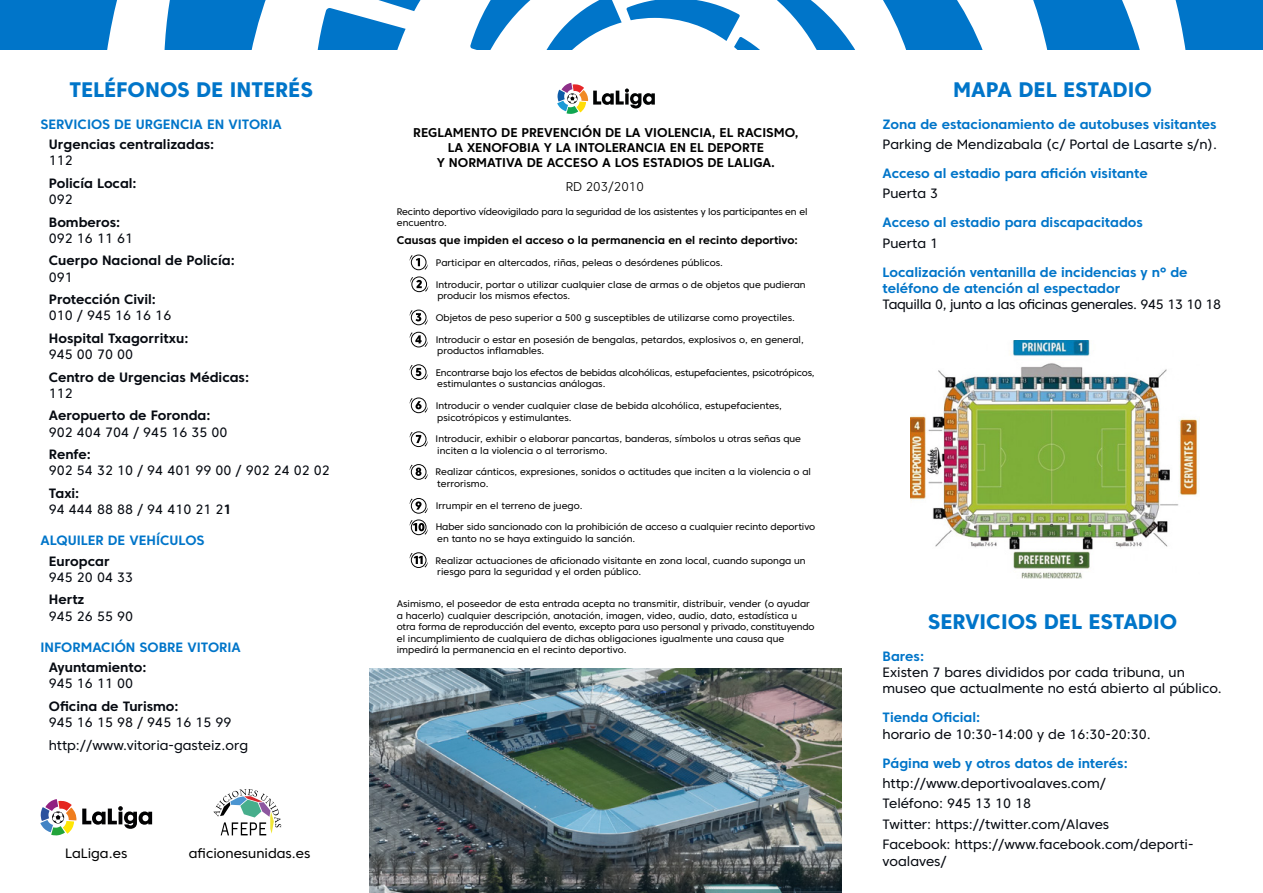
<style>
.page{position:relative;width:1263px;height:893px;background:#fff}
.page>*{position:absolute;margin:0;border:0;box-sizing:border-box;transform-origin:0 0}
.t1{font:800 21px "Core Sans C 75";color:#0075c9}
.t2{font:13.5px/20.4px "Core Sans C 45";color:#060a11}
.t3{font:700 13.5px/16.2px "Core Sans C 65";color:#0075c9}
.t4{font:700 13.5px "Core Sans C 65";color:#060a11}
.t5{font:13.5px "Core Sans C 45";letter-spacing:-.025em;color:#060a11}
.t6{font:13.5px "Core Sans C 45";color:#000}
.t7{font:700 12.75px/15.3px "Core Sans C 65";color:#000;text-align:center}
.t8{font:300 12.75px "Core Sans C 35";color:#000}
.t9{font:700 11.1px "Core Sans C 65";color:#000}
.t10{font:9.6px/11.4px "Core Sans C 45";color:#000}
.t11{font:9.6px/11.4px "Core Sans C 45";letter-spacing:-.02em;color:#000}
.s1{font-family:"Core Sans C 65";font-weight:700}
.s2{font-family:"Core Sans C 75";font-weight:800;color:#fff}
.s3{color:#fff}
</style>
<div class="page">
<img style="left:369px;top:669px;width:473px;height:224px">
<svg style="left:557px;top:83px;width:98px;height:31px"></svg>
<svg style="left:410px;top:254px;width:18px;height:16px"></svg>
<svg style="left:410px;top:310px;width:18px;height:15px"></svg>
<svg style="left:410px;top:332px;width:18px;height:15px"></svg>
<svg style="left:410px;top:364px;width:18px;height:16px"></svg>
<svg style="left:410px;top:397px;width:18px;height:16px"></svg>
<svg style="left:410px;top:431px;width:18px;height:16px"></svg>
<svg style="left:410px;top:464px;width:18px;height:16px"></svg>
<svg style="left:410px;top:498px;width:18px;height:37px"></svg>
<svg style="left:410px;top:552px;width:18px;height:16px"></svg>
<svg style="left:410px;top:276px;width:18px;height:16px"></svg>
<div style="left:0;top:0;width:117px;height:50px;background:#0075c9"></div>
<svg style="left:1175px;top:0;width:88px;height:50px;background:#117ecc"></svg>
<svg style="left:164px;top:0;width:102px;height:50px;background:#1a83ce"></svg>
<svg style="left:1033px;top:0;width:107px;height:50px;background:#268ad1"></svg>
<svg style="left:777px;top:0;width:206px;height:50px"></svg>
<svg style="left:317px;top:0;width:443px;height:50px"></svg>
<svg style="left:40px;top:799px;width:112px;height:37px"></svg>
<svg style="left:213px;top:789px;width:68px;height:46px"></svg>
<img style="left:910px;top:340px;width:288px;height:239px">
<div style="left:904px;top:334px;width:22px;height:18px;background:#fff"></div>
<h1 class="t1" style="left:69px;top:76px;width:245px">TELÉFONOS DE INTERÉS</h1>
<h2 class="t3" style="left:40px;top:116px;width:243px">SERVICIOS DE URGENCIA EN VITORIA</h2>
<h2 class="t4" style="left:49px;top:136px;width:167px">Urgencias centralizadas:</h2>
<h2 class="t2" style="left:49px;top:150px;width:26px">112</h2>
<h2 class="t4" style="left:49px;top:175px;width:89px">Policía Local:</h2>
<h2 class="t2" style="left:49px;top:189px;width:26px">092</h2>
<h2 class="t4" style="left:49px;top:213px;width:73px">Bomberos:</h2>
<h2 class="t2" style="left:49px;top:228px;width:86px">092 16 11 61</h2>
<h2 class="t4" style="left:49px;top:252px;width:187px">Cuerpo Nacional de Policía:</h2>
<h2 class="t2" style="left:49px;top:266px;width:26px">091</h2>
<h2 class="t4" style="left:49px;top:291px;width:108px">Protección Civil:</h2>
<h2 class="t2" style="left:49px;top:305px;width:124px">010 / 945 16 16 16</h2>
<h2 class="t4" style="left:49px;top:330px;width:141px">Hospital Txagorritxu:</h2>
<h2 class="t2" style="left:49px;top:344px;width:86px">945 00 70 00</h2>
<h2 class="t4" style="left:49px;top:368px;width:202px">Centro de Urgencias Médicas:</h2>
<h2 class="t2" style="left:49px;top:383px;width:26px">112</h2>
<h2 class="t4" style="left:49px;top:407px;width:163px">Aeropuerto de Foronda:</h2>
<h2 class="t2" style="left:49px;top:422px;width:180px">902 404 704 / 945 16 35 00</h2>
<h2 class="t4" style="left:49px;top:446px;width:44px">Renfe:</h2>
<h2 class="t2" style="left:49px;top:460px;width:282px">902 54 32 10 / 94 401 99 00 / 902 24 02 02</h2>
<h2 class="t4" style="left:49px;top:485px;width:32px">Taxi:</h2>
<h2 class="t2" style="left:49px;top:499px;width:184px">94 444 88 88 / 94 410 21 2<span class="s1">1</span></h2>
<h2 class="t3" style="left:40px;top:532px;width:166px">ALQUILER DE VEHÍCULOS</h2>
<h2 class="t4" style="left:49px;top:552px;width:62px">Europcar</h2>
<h2 class="t2" style="left:49px;top:567px;width:86px">945 20 04 33</h2>
<h2 class="t4" style="left:49px;top:591px;width:37px">Hertz</h2>
<h2 class="t2" style="left:49px;top:606px;width:86px">945 26 55 90</h2>
<h2 class="t3" style="left:40px;top:639px;width:202px">INFORMACIÓN SOBRE VITORIA</h2>
<h2 class="t4" style="left:49px;top:659px;width:99px">Ayuntamiento:</h2>
<h2 class="t2" style="left:49px;top:673px;width:86px">945 16 11 00</h2>
<h2 class="t4" style="left:49px;top:698px;width:131px">Oficina de Turismo:</h2>
<h2 class="t2" style="left:49px;top:711px;width:201px;line-height:22.5px">945 16 15 98 / 945 16 15 99 http://www.vitoria-gasteiz.org</h2>
<h2 class="t6" style="left:65px;top:845px;width:64px">LaLiga.es</h2>
<h2 class="t6" style="left:189px;top:845px;width:123px">aficionesunidas.es</h2>
<h3 class="t7" style="left:413px;top:125px;width:387px">REGLAMENTO DE PREVENCIÓN DE LA VIOLENCIA, EL RACISMO,<br>LA XENOFOBIA Y LA INTOLERANCIA EN EL DEPORTE<br>Y NORMATIVA DE ACCESO A LOS ESTADIOS DE LALIGA.</h3>
<h3 class="t8" style="left:566px;top:179px;width:80px">RD 203/2010</h3>
<p class="t11" style="left:397px;top:206px;width:412px">Recinto deportivo vídeovigilado para la seguridad de los asistentes y los participantes en el encuentro.</p>
<p class="t9" style="left:397px;top:233px;width:402px">Causas que impiden el acceso o la permanencia en el recinto deportivo:</p>
<p class="t10" style="left:416px;top:257px;width:309px"><span class="s2">1.</span> Participar en altercados, riñas, peleas o desórdenes públicos.</p>
<p class="t10" style="left:437px;top:279px;width:370px;text-indent:-21px"><span class="s3">2.</span> Introducir, portar o utilizar cualquier clase de armas o de objetos que pudieran producir los mismos efectos.</p>
<p class="t10" style="left:416px;top:312px;width:381px">3. Objetos de peso superior a 500 g susceptibles de utilizarse como proyectiles.</p>
<p class="t10" style="left:437px;top:334px;width:368px;text-indent:-21px">4. Introducir o estar en posesión de bengalas, petardos, explosivos o, en general, productos inflamables.</p>
<p class="t10" style="left:437px;top:367px;width:379px;text-indent:-21px">5. Encontrarse bajo los efectos de bebidas alcohólicas, estupefacientes, psicotrópicos, estimulantes o sustancias análogas.</p>
<p class="t10" style="left:437px;top:400px;width:346px;text-indent:-21px">6. Introducir o vender cualquier clase de bebida alcohólica, estupefacientes, psicotrópicos y estimulantes.</p>
<p class="t10" style="left:437px;top:433px;width:365px;text-indent:-21px">6. Introducir, exhibir o elaborar pancartas, banderas, símbolos u otras señas que inciten a la violencia o al terrorismo.</p>
<p class="t10" style="left:437px;top:466px;width:375px;text-indent:-21px">7. Realizar cánticos, expresiones, sonidos o actitudes que inciten a la violencia o al terrorismo.</p>
<p class="t10" style="left:416px;top:499px;width:168px">8. Irrumpir en el terreno de juego.</p>
<p class="t10" style="left:436px;top:521px;width:381px">Haber sido sancionado con la prohibición de acceso a cualquier recinto deportivo en tanto no se haya extinguido la sanción.</p>
<p class="t10" style="left:437px;top:554px;width:370px;text-indent:-21px">9. Realizar actuaciones de aficionado visitante en zona local, cuando suponga un riesgo para la seguridad y el orden público.</p>
<p class="t10" style="left:397px;top:598px;width:419px">Asimismo, el poseedor de esta entrada acepta no transmitir, distribuir, vender (o ayudar a hacerlo) cualquier descripción, anotación, imagen, video, audio, dato, estadística u otra forma de reproducción del evento, excepto para uso personal y privado, constituyendo el incumplimiento de cualquiera de dichas obligaciones igualmente una causa que impedirá la permanencia en el recinto deportivo.</p>
<h1 class="t1" style="left:953px;top:76px;width:200px">MAPA DEL ESTADIO</h1>
<h2 class="t3" style="left:882px;top:116px;width:336px">Zona de estacionamiento de autobuses visitantes</h2>
<h2 class="t2" style="left:882px;top:134px;width:336px">Parking de Mendizabala (c/ Portal de Lasarte s/n).</h2>
<h2 class="t3" style="left:882px;top:165px;width:267px">Acceso al estadio para afición visitante</h2>
<h2 class="t2" style="left:882px;top:183px;width:57px">Puerta 3</h2>
<h2 class="t3" style="left:882px;top:214px;width:262px">Acceso al estadio para discapacitados</h2>
<h2 class="t2" style="left:882px;top:233px;width:57px">Puerta 1</h2>
<h2 class="t3" style="left:882px;top:264px;width:306px">Localización ventanilla de incidencias y nº de teléfono de atención al espectador</h2>
<h2 class="t5" style="left:882px;top:296px;width:340px">Taquilla 0, junto a las oficinas generales. 945 13 10 18</h2>
<h1 class="t1" style="left:928px;top:609px;width:251px">SERVICIOS DEL ESTADIO</h1>
<h2 class="t3" style="left:882px;top:648px;width:43px">Bares:</h2>
<h2 class="t2" style="left:882px;top:664px;width:341px;line-height:16.2px">Existen 7 bares divididos por cada tribuna, un museo que actualmente no está abierto al público.</h2>
<h2 class="t3" style="left:882px;top:709px;width:99px">Tienda Oficial:</h2>
<h2 class="t2" style="left:882px;top:724px;width:270px">horario de 10:30-14:00 y de 16:30-20:30.</h2>
<h2 class="t3" style="left:882px;top:755px;width:247px">Página web y otros datos de interés:</h2>
<h2 class="t2" style="left:882px;top:773px;width:312px">http://www.deportivoalaves.com/<br>Teléfono: 945 13 10 18<br>Twitter: https://twitter.com/Alaves<br>Facebook: https://www.facebook.com/deporti-</h2>
<h2 class="t2" style="left:882px;top:850px;width:66px">voalaves/</h2>
</div>
